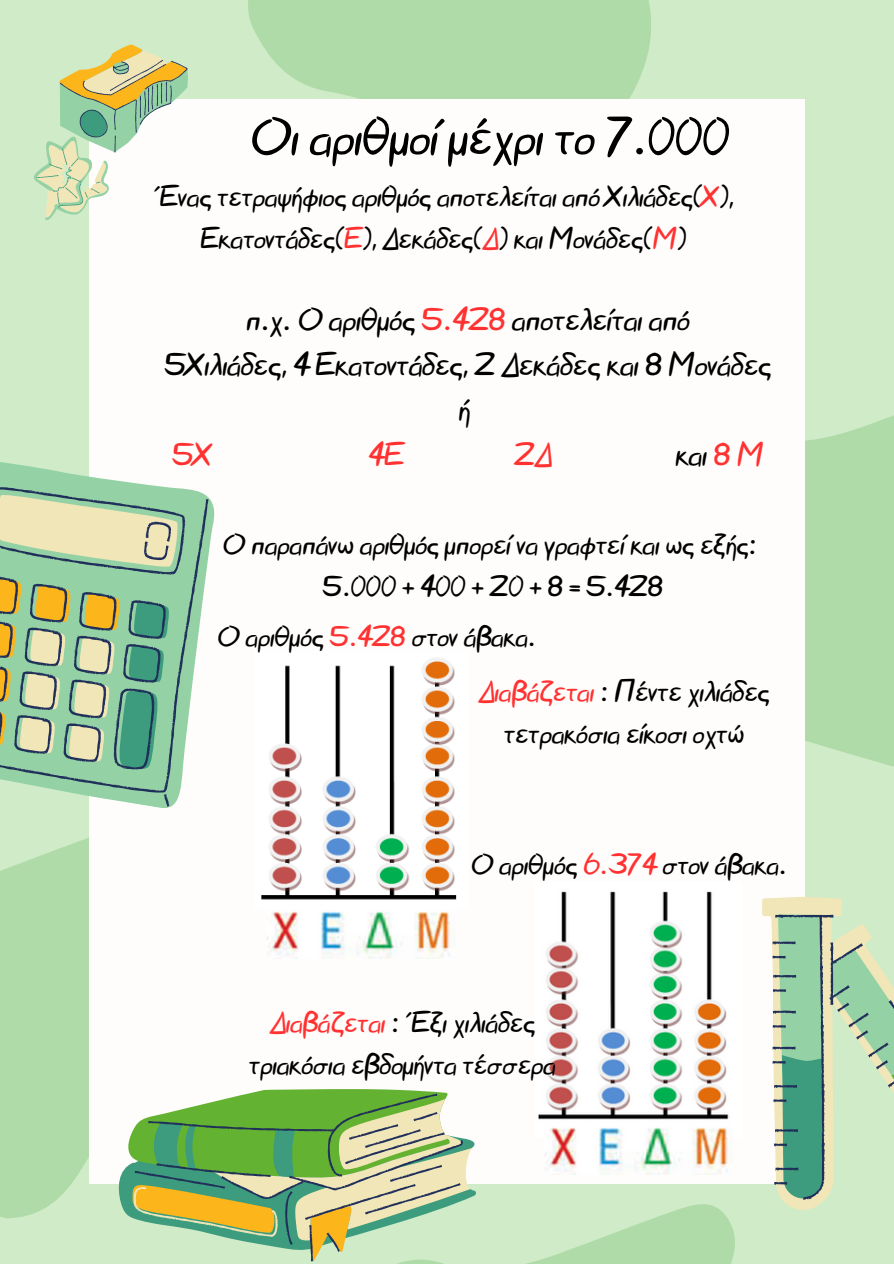
<style>
.page{position:relative;width:894px;height:1264px;background:#fff}
.page>*{position:absolute;margin:0;border:0;box-sizing:border-box;transform-origin:0 0}
.t1{font:54px "Starzy 3";color:#000}
.t2{font:32.7px/45px "Starzy 3";color:#000;text-align:center}
.t3{font:32.7px "Starzy 3";color:#ff3131}
.t4{font:30px/41.7px "Starzy 3";color:#000;text-align:center}
.t5{font:29.7px "Starzy 3";color:#000}
.s1{color:#ff3131}
</style>
<div class="page">
<div style="left:0;top:0;width:893px;height:1263px;background:#d0ebc8"></div>
<svg style="left:0;top:838px;width:119px;height:380px;background:#b1dcaa"></svg>
<svg style="left:804px;top:369px;width:89px;height:397px;fill:#aedba7"></svg>
<svg style="left:247px;top:0;width:459px;height:100px;fill:#aedba7"></svg>
<div style="left:89px;top:100px;width:715px;height:1083px;background:#fffdfb"></div>
<svg style="left:34px;top:44px;width:154px;height:176px"></svg>
<svg style="left:762px;top:896px;width:131px;height:313px"></svg>
<svg style="left:119px;top:1140px;width:357px;height:78px"></svg>
<svg style="left:132px;top:1184px;width:603px;height:79px"></svg>
<svg style="left:126px;top:1089px;width:321px;height:89px"></svg>
<svg style="left:134px;top:1098px;width:337px;height:142px"></svg>
<svg style="left:135px;top:1093px;width:328px;height:168px"></svg>
<svg style="left:0;top:464px;width:215px;height:343px;background:#aacaa5"></svg>
<img style="left:261px;top:658px;width:196px;height:242px">
<img style="left:267px;top:911px;width:183px;height:47px">
<img style="left:538px;top:891px;width:191px;height:229px">
<img style="left:545px;top:1127px;width:183px;height:47px">
<h1 class="t1" style="left:251px;top:93px;width:480px">Οι αριθμοί μέχρι το 7.000</h1>
<p class="t4" style="left:154px;top:172px;width:581px">Ένας τετραψήφιος αριθμός αποτελείται από Χιλιάδες(<span class="s1">Χ</span>),<br>Εκατοντάδες(<span class="s1">Ε</span>), Δεκάδες(<span class="s1">Δ</span>) και Μονάδες(<span class="s1">Μ</span>)</p>
<p class="t2" style="left:165px;top:293px;width:608px">π.χ. Ο αριθμός <span class="s1">5.428</span> αποτελείται από<br>5Χιλιάδες, 4 Εκατοντάδες, 2 Δεκάδες και 8 Μονάδες ή</p>
<p class="t3" style="left:172px;top:428px;width:42px">5Χ</p>
<p class="t3" style="left:368px;top:428px;width:37px">4Ε</p>
<p class="t3" style="left:514px;top:428px;width:39px">2Δ</p>
<p class="t2" style="left:675px;top:428px;width:89px">και<span class="s1">8Μ</span></p>
<p class="t4" style="left:223px;top:520px;width:535px">Ο παραπάνω αριθμός μπορεί να γραφτεί και ως εξής:<br>5.000 + 400 + 20 + 8 = 5.428</p>
<p class="t5" style="left:218px;top:612px;width:320px">Ο αριθμός <span class="s1">5.428</span> στον άβακα.</p>
<p class="t4" style="left:478px;top:667px;width:292px"><span class="s1">Διαβάζεται</span> : Πέντε χιλιάδες τετρακόσια είκοσι οχτώ</p>
<p class="t5" style="left:471px;top:839px;width:317px">Ο αριθμός <span class="s1">6.374</span> στον άβακα.</p>
<p class="t4" style="left:249px;top:998px;width:308px"><span class="s1">Διαβάζεται</span> : Έξι χιλιάδες τριακόσια εβδομήντα τέσσερα</p>
</div>
